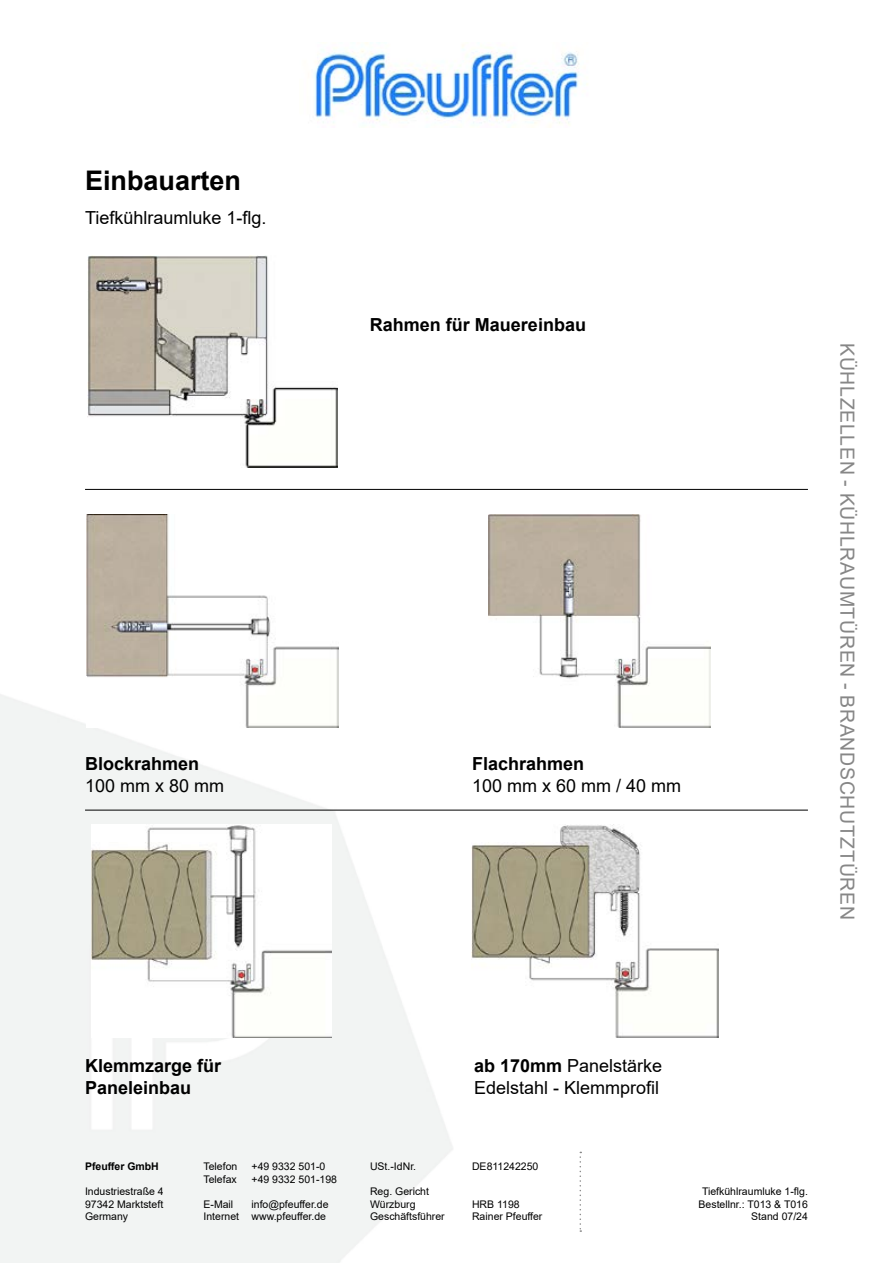
<style>
.page{position:relative;width:893px;height:1263px;background:#fff}
.page>*{position:absolute;margin:0;border:0;box-sizing:border-box;transform-origin:0 0}
.t1{font:700 27px "Arial";color:#000}
.t2{font:19.5px "Arial";letter-spacing:.035em;color:#878787}
.t3{font:18px/21.6px "Arial";color:#000}
.t4{font:700 18px/21.6px "Arial";color:#000}
.t5{font:10.5px/12.6px "Arial";color:#000;text-align:right}
.t6{font:700 10.5px "Arial";color:#000}
.s1{font-weight:700}
</style>
<div class="page">
<img style="left:314px;top:43px;width:274px;height:85px">
<svg style="left:579px;top:1152px;width:2px;height:80px"></svg>
<hr style="left:85px;top:489px;width:723px;height:1px;background:#000">
<hr style="left:85px;top:810px;width:723px;height:1px;background:#000">
<img style="left:88px;top:255px;width:250px;height:213px">
<img style="left:87px;top:514px;width:252px;height:213px">
<img style="left:488px;top:514px;width:223px;height:213px">
<img style="left:91px;top:825px;width:241px;height:212px">
<img style="left:472px;top:825px;width:247px;height:212px">
<h1 class="t1" style="left:85px;top:161px;width:158px">Einbauarten</h1>
<h3 class="t3" style="left:85px;top:207px;width:183px">Tiefkühlraumluke 1-flg.</h3>
<h3 class="t4" style="left:370px;top:314px;width:218px">Rahmen für Mauereinbau</h3>
<h3 class="t4" style="left:85px;top:753px;width:116px">Blockrahmen</h3>
<h3 class="t3" style="left:85px;top:774px;width:141px">100 mm x 80 mm</h3>
<h3 class="t4" style="left:472px;top:753px;width:114px">Flachrahmen</h3>
<h3 class="t3" style="left:472px;top:774px;width:211px">100 mm x 60 mm / 40 mm</h3>
<h2 class="t2" style="left:861px;top:343px;width:579px;rotate:90deg">KÜHLZELLEN - KÜHLRAUMTÜREN - BRANDSCHUTZTÜREN</h2>
<h3 class="t4" style="left:85px;top:1055px;width:138px">Klemmzarge für<br>Paneleinbau</h3>
<h3 class="t3" style="left:474px;top:1055px;width:190px"><span class="s1">ab 170mm</span> Panelstärke<br>Edelstahl - Klemmprofil</h3>
<p class="t6" style="left:85px;top:1159px;width:75px">Pfeuffer GmbH</p>
<p class="t5" style="left:204px;top:1160px;width:35px">Telefon</p>
<p class="t5" style="left:252px;top:1160px;width:75px">+49 9332 501-0</p>
<p class="t5" style="left:370px;top:1160px;width:48px">USt.-IdNr.</p>
<p class="t5" style="left:472px;top:1160px;width:68px">DE811242250</p>
<p class="t5" style="left:204px;top:1172px;width:35px">Telefax</p>
<p class="t5" style="left:252px;top:1172px;width:87px">+49 9332 501-198</p>
<p class="t5" style="left:85px;top:1185px;width:80px">Industriestraße 4</p>
<p class="t5" style="left:370px;top:1185px;width:60px">Reg. Gericht</p>
<p class="t5" style="left:85px;top:1198px;width:80px">97342 Marktsteft</p>
<p class="t5" style="left:204px;top:1198px;width:31px">E-Mail</p>
<p class="t5" style="left:252px;top:1198px;width:78px">info@pfeuffer.de</p>
<p class="t5" style="left:370px;top:1198px;width:47px">Würzburg</p>
<p class="t5" style="left:472px;top:1198px;width:49px">HRB 1198</p>
<p class="t5" style="left:85px;top:1210px;width:45px">Germany</p>
<p class="t5" style="left:204px;top:1210px;width:124px">Internet www.pfeuffer.de</p>
<p class="t5" style="left:370px;top:1210px;width:76px">Geschäftsführer</p>
<p class="t5" style="left:472px;top:1210px;width:72px">Rainer Pfeuffer</p>
<p class="t5" style="left:699px;top:1185px;width:111px">Tiefkühlraumluke 1-flg.<br>Bestellnr.: T013 &amp; T016<br>Stand 07/24</p>
</div>
